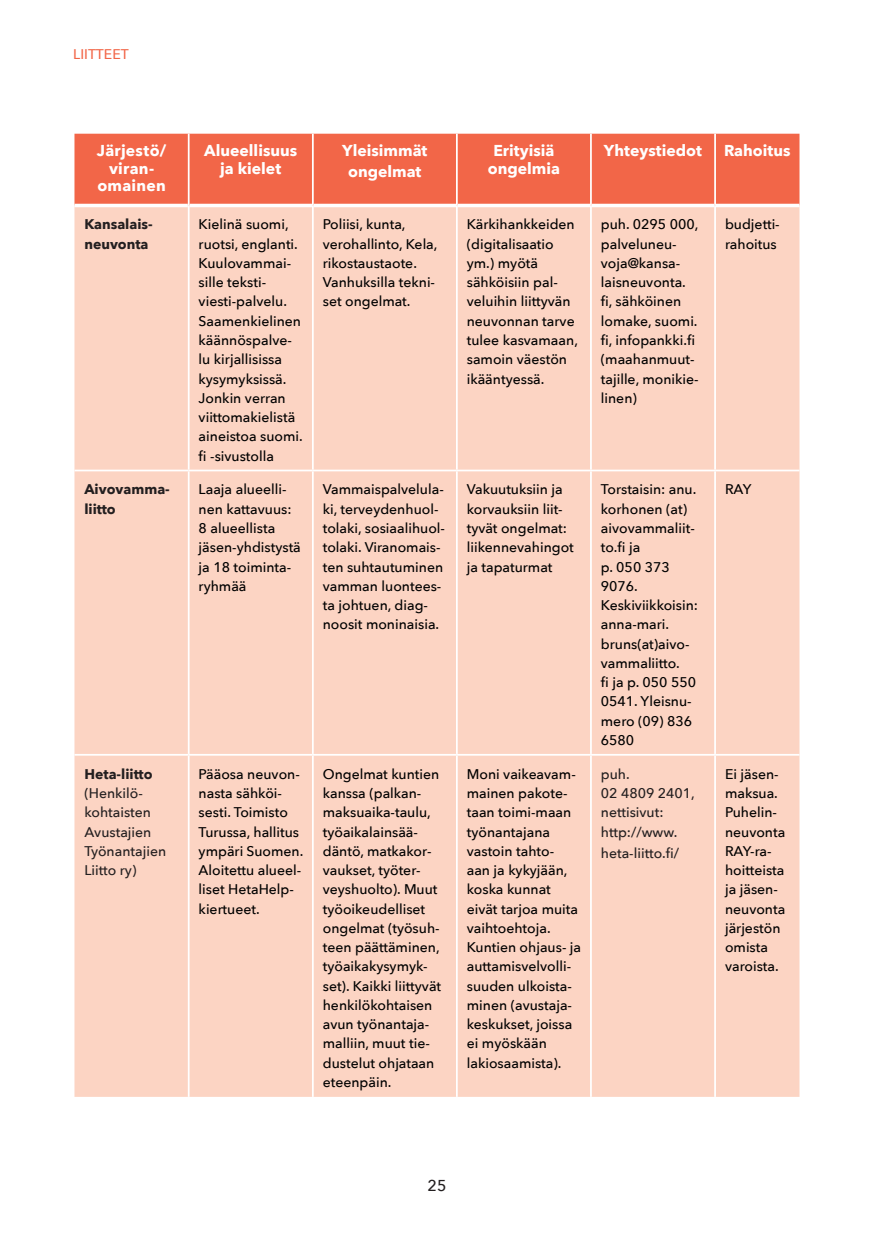
<style>
.page{position:relative;width:874px;height:1241px;background:#fff}
.page>*{position:absolute;margin:0;border:0;box-sizing:border-box;transform-origin:0 0}
.t1{font:700 15.75px/17.5px "Avenir Next";color:#fff;text-align:center}
.t2{font:500 15.75px "Avenir Next";color:#231f20}
.t3{font:500 14px/19.2px "Avenir Next";color:#000}
.t4{font:500 14px/19.2px "Avenir Next";color:#231f20}
.t5{font:700 14px/19.2px "Avenir Next";color:#231f20}
.t6{font:500 14px "Avenir Next";color:#f26648}
</style>
<div class="page">
<div style="left:74px;top:134px;width:725px;height:70px;background:#f26648"></div>
<div style="left:74px;top:207px;width:725px;height:889px;background:#fcd4c3"></div>
<hr style="left:188px;top:134px;width:1px;height:71px;background:#fff">
<hr style="left:312px;top:134px;width:1px;height:71px;background:#fff">
<hr style="left:456px;top:134px;width:1px;height:71px;background:#fff">
<hr style="left:589px;top:134px;width:2px;height:71px;background:#fff">
<hr style="left:713px;top:134px;width:2px;height:71px;background:#fff">
<hr style="left:188px;top:205px;width:1px;height:264px;background:#fff">
<hr style="left:312px;top:205px;width:1px;height:264px;background:#fff">
<hr style="left:456px;top:205px;width:1px;height:264px;background:#fff">
<hr style="left:589px;top:205px;width:2px;height:264px;background:#fff">
<hr style="left:713px;top:205px;width:2px;height:264px;background:#fff">
<hr style="left:74px;top:469px;width:115px;height:2px;background:#fff">
<hr style="left:189px;top:469px;width:124px;height:2px;background:#fff">
<hr style="left:188px;top:471px;width:1px;height:282px;background:#fff">
<hr style="left:313px;top:469px;width:143px;height:2px;background:#fff">
<hr style="left:312px;top:471px;width:1px;height:282px;background:#fff">
<hr style="left:456px;top:469px;width:134px;height:2px;background:#fff">
<hr style="left:456px;top:471px;width:1px;height:282px;background:#fff">
<hr style="left:590px;top:469px;width:124px;height:2px;background:#fff">
<hr style="left:589px;top:471px;width:2px;height:282px;background:#fff">
<hr style="left:714px;top:469px;width:85px;height:2px;background:#fff">
<hr style="left:713px;top:471px;width:2px;height:282px;background:#fff">
<hr style="left:74px;top:753px;width:115px;height:2px;background:#fff">
<hr style="left:189px;top:753px;width:124px;height:2px;background:#fff">
<hr style="left:188px;top:755px;width:1px;height:341px;background:#fff">
<hr style="left:313px;top:753px;width:143px;height:2px;background:#fff">
<hr style="left:312px;top:755px;width:1px;height:341px;background:#fff">
<hr style="left:456px;top:753px;width:134px;height:2px;background:#fff">
<hr style="left:456px;top:755px;width:1px;height:341px;background:#fff">
<hr style="left:590px;top:753px;width:124px;height:2px;background:#fff">
<hr style="left:589px;top:755px;width:2px;height:341px;background:#fff">
<hr style="left:714px;top:753px;width:85px;height:2px;background:#fff">
<hr style="left:713px;top:755px;width:2px;height:341px;background:#fff">
<p class="t6" style="left:73px;top:42px;width:57px">LIITTEET</p>
<p class="t1" style="left:97px;top:142px;width:71px">Järjestö/ viran&shy;omainen</p>
<p class="t1" style="left:204px;top:142px;width:94px">Alueellisuus ja kielet</p>
<p class="t1" style="left:342px;top:140px;width:87px;line-height:21px">Yleisimmät ongelmat</p>
<p class="t1" style="left:487px;top:142px;width:74px">Erityisiä ongelmia</p>
<p class="t1" style="left:603px;top:142px;width:99px">Yhteystiedot</p>
<p class="t1" style="left:723px;top:142px;width:68px">Rahoitus</p>
<p class="t5" style="left:84px;top:215px;width:70px">Kansalais&shy;neuvonta</p>
<p class="t3" style="left:198px;top:214px;width:106px">Kielinä suomi, ruotsi, englanti.<br>Kuulovammai&shy;sille teksti&shy;viesti-palvelu.<br>Saamenkielinen käännöspalve&shy;lu kirjallisissa kysymyksissä.<br>Jonkin verran viittomakielistä aineistoa suomi. fi -sivustolla</p>
<p class="t3" style="left:322px;top:214px;width:116px">Poliisi, kunta, verohallinto, Kela, rikostaustaote.<br>Vanhuksilla tekni&shy;set ongelmat.</p>
<p class="t3" style="left:466px;top:214px;width:113px">Kärkihankkeiden (digitalisaatio ym.) myötä sähköisiin pal&shy;veluihin liittyvän neuvonnan tarve tulee kasvamaan, samoin väestön ikääntyessä.</p>
<p class="t3" style="left:600px;top:214px;width:99px">puh. 0295 000, palveluneu&shy;voja@kansa&shy;laisneuvonta. fi, sähköinen lomake, suomi. fi, infopankki.fi (maahanmuut&shy;tajille, monikie&shy;linen)</p>
<p class="t3" style="left:724px;top:214px;width:56px">budjetti&shy;rahoitus</p>
<p class="t5" style="left:84px;top:479px;width:87px">Aivovamma&shy;liitto</p>
<p class="t3" style="left:198px;top:479px;width:104px">Laaja alueelli&shy;nen kattavuus:<br>8 alueellista jäsen-yhdistystä ja 18 toiminta&shy;ryhmää</p>
<p class="t3" style="left:322px;top:479px;width:124px">Vammaispalvelula&shy;ki, terveydenhuol&shy;tolaki, sosiaalihuol&shy;tolaki. Viranomais&shy;ten suhtautuminen vamman luontees&shy;ta johtuen, diag&shy;noosit moninaisia.</p>
<p class="t3" style="left:466px;top:479px;width:108px">Vakuutuksiin ja korvauksiin liit&shy;tyvät ongelmat: liikennevahingot ja tapaturmat</p>
<p class="t3" style="left:600px;top:479px;width:99px">Torstaisin: anu. korhonen (at) aivovammaliit&shy;to.fi ja<br>p. 050 373<br>9076.<br>Keskiviikkoisin: anna-mari. bruns(at)aivo&shy;vammaliitto.<br>fi ja p. 050 550<br>0541. Yleisnu&shy;mero (09) 836<br>6580</p>
<p class="t3" style="left:724px;top:479px;width:28px">RAY</p>
<p class="t5" style="left:84px;top:763px;width:70px">Heta-liitto</p>
<p class="t4" style="left:84px;top:782px;width:83px">(Henkilö&shy;kohtaisten<br>Avustajien<br>Työnantajien<br>Liitto ry)</p>
<p class="t3" style="left:198px;top:763px;width:106px">Pääosa neuvon&shy;nasta sähköi&shy;sesti. Toimisto<br>Turussa, hallitus ympäri Suomen.<br>Aloitettu alueel&shy;liset HetaHelp&shy;kiertueet.</p>
<p class="t3" style="left:322px;top:763px;width:120px">Ongelmat kuntien kanssa (palkan&shy;maksuaika-taulu, työaikalainsää&shy;däntö, matkakor&shy;vaukset, työter&shy;veyshuolto). Muut työoikeudelliset ongelmat (työsuh&shy;teen päättäminen, työaikakysymyk&shy;set). Kaikki liittyvät henkilökohtaisen avun työnantaja&shy;malliin, muut tie&shy;dustelut ohjataan eteenpäin.</p>
<p class="t3" style="left:466px;top:763px;width:116px">Moni vaikeavam&shy;mainen pakote&shy;taan toimi-maan työnantajana vastoin tahto&shy;aan ja kykyjään, koska kunnat eivät tarjoa muita vaihtoehtoja.<br>Kuntien ohjaus- ja auttamisvelvolli&shy;suuden ulkoista&shy;minen (avustaja&shy;keskukset, joissa ei myöskään lakiosaamista).</p>
<p class="t4" style="left:600px;top:763px;width:95px">puh.<br>02 4809 2401, nettisivut: http://www.</p>
<p class="t3" style="left:724px;top:763px;width:62px">Ei jäsen&shy;maksua.<br>Puhelin&shy;neuvonta<br>RAY-ra&shy;hoitteista ja jäsen&shy;neuvonta järjestön omista varoista.</p>
<p class="t4" style="left:600px;top:842px;width:80px">heta-liitto.fi/</p>
<p class="t2" style="left:427px;top:1171px;width:20px">25</p>
</div>
